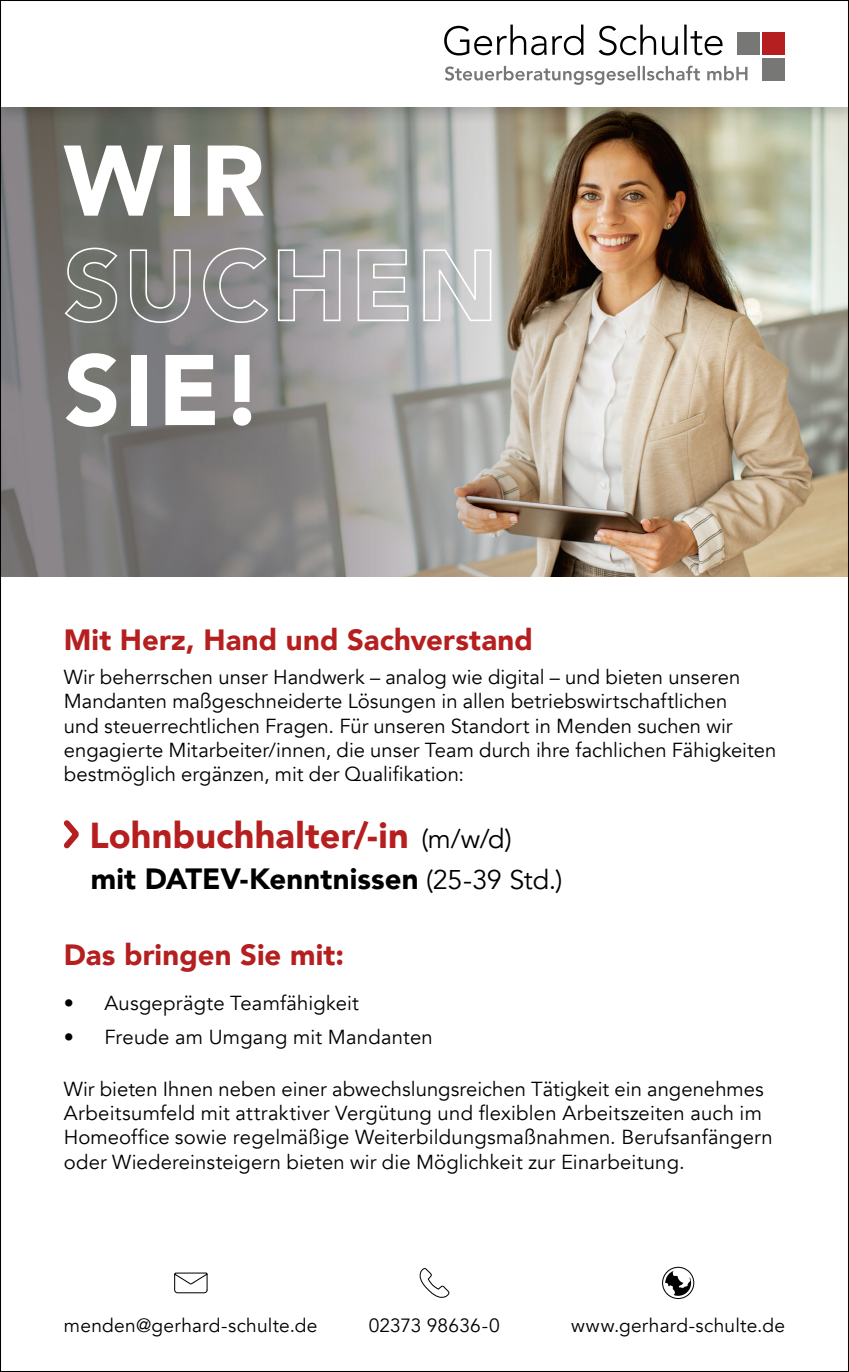
<style>
.page{position:relative;width:849px;height:1372px;background:#fff}
.page>*{position:absolute;margin:0;border:0;box-sizing:border-box;transform-origin:0 0}
.t1{font:900 99px/104.6px "Avenir";letter-spacing:.04em;color:#fff}
.t2{font:900 36px "Avenir";letter-spacing:.005em;color:#b51f1f}
.t3{font:900 29.25px "Avenir";letter-spacing:.005em;color:#b51f1f}
.t4{font:900 29.25px "Avenir";letter-spacing:.005em;color:#000}
.t5{font:20.25px/24.3px "Avenir";letter-spacing:.005em;color:#000}
.t6{font:19.12px "Avenir";letter-spacing:.015em;color:#000}
.s1{font-weight:400;font-size:27px;color:#000}
.s2{font-weight:400;font-size:27px}
</style>
<div class="page">
<svg style="left:63px;top:820px;width:16px;height:29px"></svg>
<svg style="left:419px;top:1268px;width:30px;height:30px"></svg>
<div style="left:661px;top:1266px;width:33px;height:32px;border:1px solid #000;border-radius:50%"></div>
<svg style="left:665px;top:1270px;width:26px;height:25px"></svg>
<svg style="left:174px;top:1272px;width:34px;height:21px"></svg>
<img style="left:2px;top:126px;width:844px;height:450px">
<div style="left:0;top:0;width:848px;height:126px;background:#000;opacity:.2"></div>
<div style="left:0;top:0;width:848px;height:106px;background:#fff"></div>
<div style="left:736px;top:32px;width:23px;height:23px;background:#777776"></div>
<div style="left:762px;top:32px;width:22px;height:23px;background:#b51f1f"></div>
<div style="left:762px;top:58px;width:22px;height:22px;background:#777776"></div>
<svg style="left:444px;top:25px;width:278px;height:30px"></svg>
<svg style="left:445px;top:66px;width:302px;height:19px"></svg>
<h1 class="t1" style="left:64px;top:126px;width:435px">WIR<br>SUCHEN<br>SIE!</h1>
<h3 class="t3" style="left:64px;top:615px;width:470px">Mit Herz, Hand und Sachverstand</h3>
<p class="t5" style="left:64px;top:665px;width:714px">Wir beherrschen unser Handwerk – analog wie digital – und bieten unseren Mandanten maßgeschneiderte Lösungen in allen betriebswirtschaftlichen<br>und steuerrechtlichen Fragen. Für unseren Standort in Menden suchen wir engagierte Mitarbeiter/innen, die unser Team durch ihre fachlichen Fähigkeiten bestmöglich ergänzen, mit der Qualifikation:</p>
<h2 class="t2" style="left:89px;top:805px;width:424px">Lohnbuchhalter/-in <span class="s1">(m/w/d)</span></h2>
<h3 class="t4" style="left:91px;top:853px;width:473px">mit DATEV-Kenntnissen <span class="s2">(25-39 Std.)</span></h3>
<h3 class="t3" style="left:64px;top:929px;width:282px">Das bringen Sie mit:</h3>
<p class="t5" style="left:64px;top:991px;width:296px">• Ausgeprägte Teamfähigkeit</p>
<p class="t5" style="left:64px;top:1024px;width:370px">• Freude am Umgang mit Mandanten</p>
<p class="t5" style="left:64px;top:1076px;width:710px">Wir bieten Ihnen neben einer abwechslungsreichen Tätigkeit ein angenehmes Arbeitsumfeld mit attraktiver Vergütung und flexiblen Arbeitszeiten auch im Homeoffice sowie regelmäßige Weiterbildungsmaßnahmen. Berufsanfängern oder Wiedereinsteigern bieten wir die Möglichkeit zur Einarbeitung.</p>
<p class="t6" style="left:64px;top:1313px;width:255px">menden@gerhard-schulte.de</p>
<p class="t6" style="left:368px;top:1313px;width:132px">02373 98636-0</p>
<p class="t6" style="left:571px;top:1313px;width:215px">www.gerhard-schulte.de</p>
</div>
